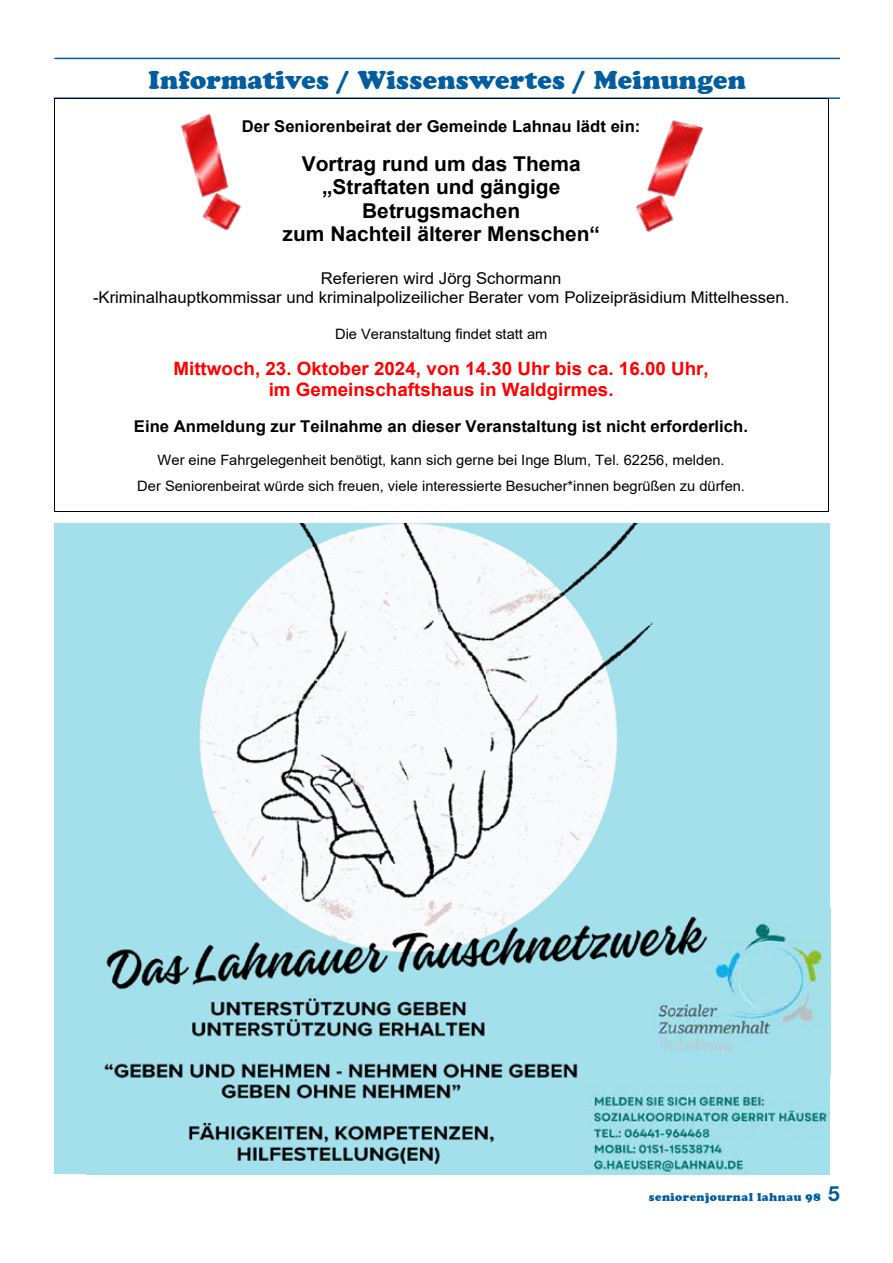
<style>
.page{position:relative;width:893px;height:1263px;background:#fff}
.page>*{position:absolute;margin:0;border:0;box-sizing:border-box;transform-origin:0 0}
.t1{font:27px "Cooper";letter-spacing:.01em;color:#005d9f}
.t2{font:700 20.4px/23.4px "Arial";color:#000;text-align:center}
.t3{font:700 18.3px/21px "Arial";color:#f00;text-align:center}
.t4{font:16.35px/18.8px "Arial";color:#000;text-align:center}
.t5{font:700 16.35px "Arial";color:#000}
.t6{font:14.25px/25.8px "Arial";color:#000;text-align:center}
.t7{font:12px "Cooper";letter-spacing:.04em;color:#005d9f}
.s1{font-family:"Helvetica Neue LT Std";font-weight:700;font-size:21px}
</style>
<div class="page">
<div style="left:54px;top:523px;width:776px;height:650px;background:#a3e0eb"></div>
<img style="left:86px;top:997px;width:498px;height:177px">
<hr style="left:54px;top:58px;width:786px;height:1px;background:#005d9f">
<hr style="left:54px;top:97px;width:786px;height:2px;background:#005d9f">
<img style="left:653px;top:922px;width:171px;height:139px">
<img style="left:106px;top:523px;width:609px;height:472px">
<img style="left:584px;top:1094px;width:246px;height:80px">
<hr style="left:55px;top:99px;width:773px;height:1px;background:#000">
<hr style="left:55px;top:512px;width:773px;height:1px;background:#000">
<svg style="left:54px;top:99px;width:1px;height:413px"></svg>
<svg style="left:828px;top:99px;width:1px;height:413px"></svg>
<img style="left:635px;top:120px;width:69px;height:112px">
<img style="left:181px;top:114px;width:60px;height:116px">
<h1 class="t1" style="left:149px;top:64px;width:599px">Informatives / Wissenswertes / Meinungen</h1>
<p class="t5" style="left:242px;top:115px;width:400px">Der Seniorenbeirat der Gemeinde Lahnau lädt ein:</p>
<h2 class="t2" style="left:283px;top:152px;width:319px">Vortrag rund um das Thema „Straftaten und gängige<br>Betrugsmachen<br>zum Nachteil älterer Menschen“</h2>
<p class="t4" style="left:93px;top:269px;width:698px">Referieren wird Jörg Schormann<br>-Kriminalhauptkommissar und kriminalpolizeilicher Berater vom Polizeipräsidium Mittelhessen.</p>
<p class="t6" style="left:335px;top:321px;width:214px">Die Veranstaltung findet statt am</p>
<p class="t3" style="left:173px;top:359px;width:537px">Mittwoch, 23. Oktober 2024, von 14.30 Uhr bis ca. 16.00 Uhr, im Gemeinschaftshaus in Waldgirmes.</p>
<p class="t5" style="left:134px;top:415px;width:616px">Eine Anmeldung zur Teilnahme an dieser Veranstaltung ist nicht erforderlich.</p>
<p class="t6" style="left:137px;top:447px;width:609px">Wer eine Fahrgelegenheit benötigt, kann sich gerne bei Inge Blum, Tel. 62256, melden.<br>Der Seniorenbeirat würde sich freuen, viele interessierte Besucher*innen begrüßen zu dürfen.</p>
<h1 class="t1" style="left:436px;top:64px;width:23px">X</h1>
<p class="t7" style="left:649px;top:1190px;width:192px">seniorenjournal lahnau 98 <span class="s1">5</span></p>
</div>
